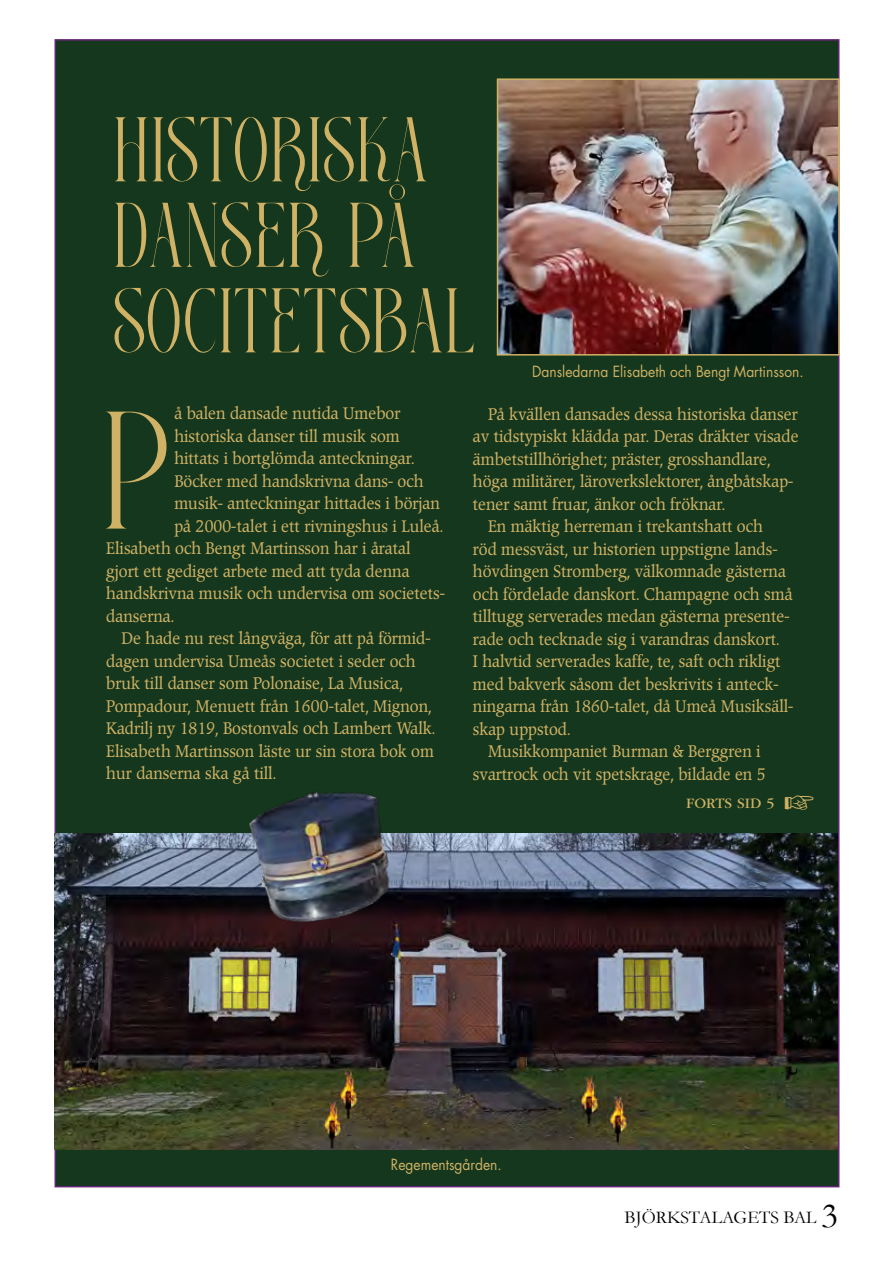
<style>
.page{position:relative;width:893px;height:1263px;background:#fff}
.page>*{position:absolute;margin:0;border:0;box-sizing:border-box;transform-origin:0 0}
.t1{font:136.95px "GEORGIANO";color:#cfb265}
.t2{font:75px/85.5px "GEORGIANO";letter-spacing:-.02em;color:#cfb265}
.t3{font:18px "Garamond";color:#000}
.t4{font:16.5px "Poppl Pontifex BE";color:#cfb265;scale:.92 1}
.t5{font:15px "Futura Std";color:#cfb265;scale:.92 1}
.t6{font:15px "ITC Garamond Std";color:#cfb265}
.s1{font-size:36px}
</style>
<div class="page">
<div style="left:55px;top:39px;width:784px;height:1148px;background:#15371d;border:2px solid #652375"></div>
<img style="left:500px;top:81px;width:337px;height:272px">
<div style="left:497px;top:78px;width:343px;height:278px;border:2px solid #cfb265"></div>
<img style="left:54px;top:833px;width:784px;height:316px">
<img style="left:227px;top:792px;width:173px;height:151px">
<h2 class="t2" style="left:109px;top:98px;width:366px">HISTORISKA<br>DANSER PÅ<br>SOCITETSBAL</h2>
<p class="t5" style="left:532px;top:362px;width:297px">Dansledarna Elisabeth och Bengt Martinsson.</p>
<p class="t4" style="left:174px;top:404px;width:247px">å balen dansade nutida Umebor</p>
<p class="t4" style="left:174px;top:426px;width:247px">historiska danser till musik som</p>
<p class="t4" style="left:174px;top:449px;width:263px">hittats i bortglömda anteckningar.</p>
<p class="t4" style="left:174px;top:471px;width:272px">Böcker med handskrivna dans- och</p>
<p class="t4" style="left:174px;top:494px;width:290px">musik- anteckningar hittades i början</p>
<p class="t4" style="left:174px;top:516px;width:294px">på 2000-talet i ett rivningshus i Luleå.</p>
<p class="t4" style="left:106px;top:539px;width:332px">Elisabeth och Bengt Martinsson har i åratal</p>
<p class="t4" style="left:106px;top:561px;width:331px">gjort ett gediget arbete med att tyda denna</p>
<p class="t4" style="left:106px;top:584px;width:369px">handskrivna musik och undervisa om societets-</p>
<p class="t4" style="left:106px;top:606px;width:75px">danserna.</p>
<p class="t4" style="left:121px;top:629px;width:337px">De hade nu rest långväga, för att på förmid-</p>
<p class="t4" style="left:106px;top:651px;width:338px">dagen undervisa Umeås societet i seder och</p>
<p class="t4" style="left:106px;top:674px;width:324px">bruk till danser som Polonaise, La Musica,</p>
<p class="t4" style="left:106px;top:696px;width:355px">Pompadour, Menuett från 1600-talet, Mignon,</p>
<p class="t4" style="left:106px;top:719px;width:359px">Kadrilj ny 1819, Bostonvals och Lambert Walk.</p>
<p class="t4" style="left:106px;top:741px;width:358px">Elisabeth Martinsson läste ur sin stora bok om</p>
<p class="t4" style="left:106px;top:764px;width:186px">hur danserna ska gå till.</p>
<h1 class="t1" style="left:96px;top:374px;width:72px">P</h1>
<p class="t4" style="left:488px;top:404px;width:338px">På kvällen dansades dessa historiska danser</p>
<p class="t4" style="left:473px;top:427px;width:356px">av tidstypiskt klädda par. Deras dräkter visade</p>
<p class="t4" style="left:473px;top:449px;width:325px">ämbetstillhörighet; präster, grosshandlare,</p>
<p class="t4" style="left:473px;top:472px;width:350px">höga militärer, läroverkslektorer, ångbåtskap-</p>
<p class="t4" style="left:473px;top:494px;width:276px">tener samt fruar, änkor och fröknar.</p>
<p class="t4" style="left:488px;top:517px;width:300px">En mäktig herreman i trekantshatt och</p>
<p class="t4" style="left:473px;top:539px;width:333px">röd messväst, ur historien uppstigne lands-</p>
<p class="t4" style="left:473px;top:562px;width:342px">hövdingen Stromberg, välkomnade gästerna</p>
<p class="t4" style="left:473px;top:584px;width:349px">och fördelade danskort. Champagne och små</p>
<p class="t4" style="left:473px;top:607px;width:346px">tilltugg serverades medan gästerna presente-</p>
<p class="t4" style="left:473px;top:629px;width:335px">rade och tecknade sig i varandras danskort.</p>
<p class="t4" style="left:473px;top:652px;width:336px">I halvtid serverades kaffe, te, saft och rikligt</p>
<p class="t4" style="left:473px;top:674px;width:334px">med bakverk såsom det beskrivits i anteck-</p>
<p class="t4" style="left:473px;top:697px;width:350px">ningarna från 1860-talet, då Umeå Musiksäll-</p>
<p class="t4" style="left:473px;top:719px;width:108px">skap uppstod.</p>
<p class="t4" style="left:488px;top:742px;width:298px">Musikkompaniet Burman &amp; Berggren i</p>
<p class="t4" style="left:473px;top:764px;width:320px">svartrock och vit spetskrage, bildade en 5</p>
<p class="t6" style="left:686px;top:795px;width:90px">FORTS SID 5</p>
<p class="t5" style="left:391px;top:1155px;width:122px">Regementsgården.</p>
<p class="t3" style="left:625px;top:1205px;width:215px">BJÖRKSTALAGETS BAL <span class="s1">3</span></p>
</div>
